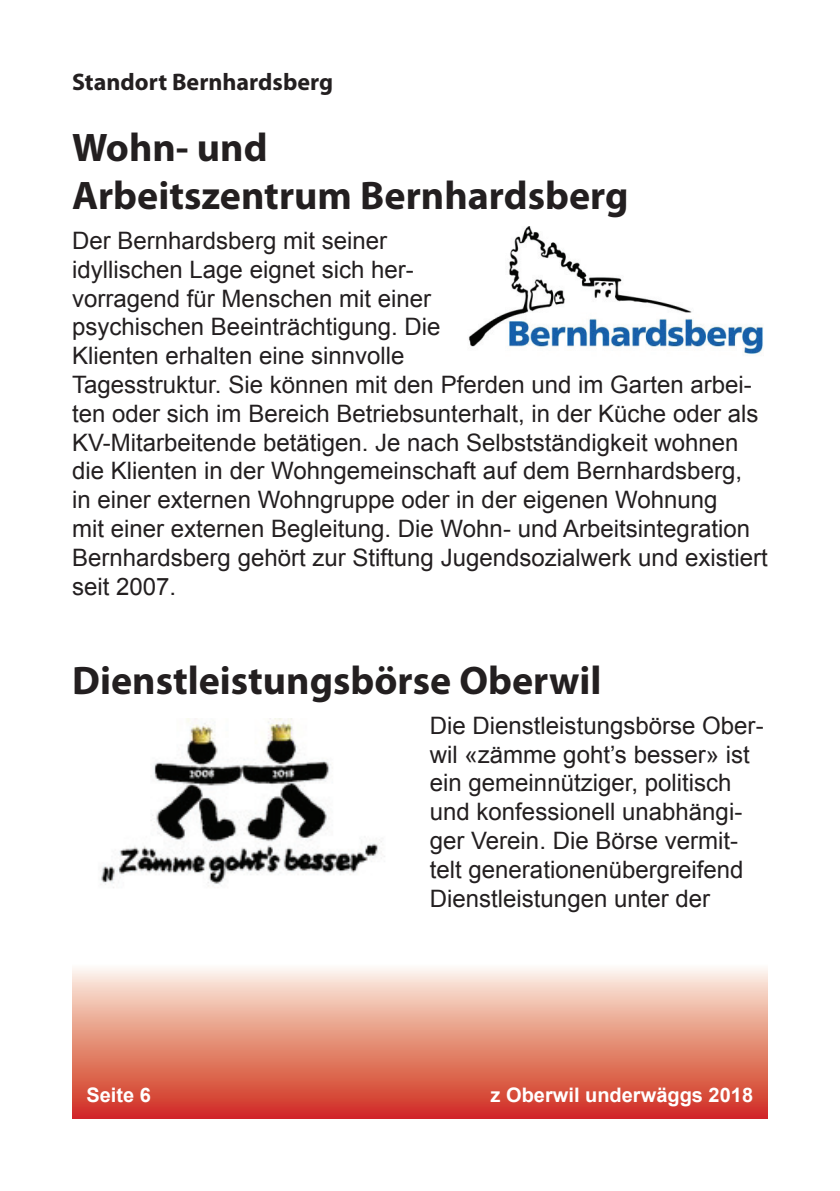
<style>
.page{position:relative;width:840px;height:1191px;background:#fff}
.page>*{position:absolute;margin:0;border:0;box-sizing:border-box;transform-origin:0 0}
.t1{font:700 40px/48px "Myriad Pro";color:#231f20}
.t2{font:24px/28.8px "Arial";color:#231f20}
.t3{font:700 24px "Myriad Pro";color:#231f20}
.t4{font:700 20px "Arial";color:#fff}
</style>
<div class="page">
<svg style="left:72px;top:968px;width:695px;height:151px;background:#e58e7c"></svg>
<img style="left:468px;top:227px;width:295px;height:127px">
<img style="left:101px;top:718px;width:284px;height:170px">
<p class="t3" style="left:72px;top:68px;width:262px">Standort Bernhardsberg</p>
<h1 class="t1" style="left:72px;top:124px;width:557px">Wohn- und<br>Arbeitszentrum Bernhardsberg</h1>
<p class="t2" style="left:72px;top:226px;width:696px">Der Bernhardsberg mit seiner<br>idyllischen Lage eignet sich her-<br>vorragend für Menschen mit einer<br>psychischen Beeinträchtigung. Die<br>Klienten erhalten eine sinnvolle<br>Tagesstruktur. Sie können mit den Pferden und im Garten arbei&shy;ten oder sich im Bereich Betriebsunterhalt, in der Küche oder als KV-Mitarbeitende betätigen. Je nach Selbstständigkeit wohnen die Klienten in der Wohngemeinschaft auf dem Bernhardsberg,<br>in einer externen Wohngruppe oder in der eigenen Wohnung<br>mit einer externen Begleitung. Die Wohn- und Arbeitsintegration Bernhardsberg gehört zur Stiftung Jugendsozialwerk und existiert seit 2007.</p>
<h1 class="t1" style="left:72px;top:657px;width:530px">Dienstleistungsbörse Oberwil</h1>
<p class="t2" style="left:429px;top:711px;width:335px">Die Dienstleistungsbörse Ober&shy;wil «zämme goht’s besser» ist ein gemeinnütziger, politisch und konfessionell unabhängi&shy;ger Verein. Die Börse vermit&shy;telt generationenübergreifend<br>Dienstleistungen unter der</p>
<p class="t4" style="left:86px;top:1081px;width:66px">Seite 6</p>
<p class="t4" style="left:490px;top:1081px;width:264px">z Oberwil underwäggs 2018</p>
</div>
